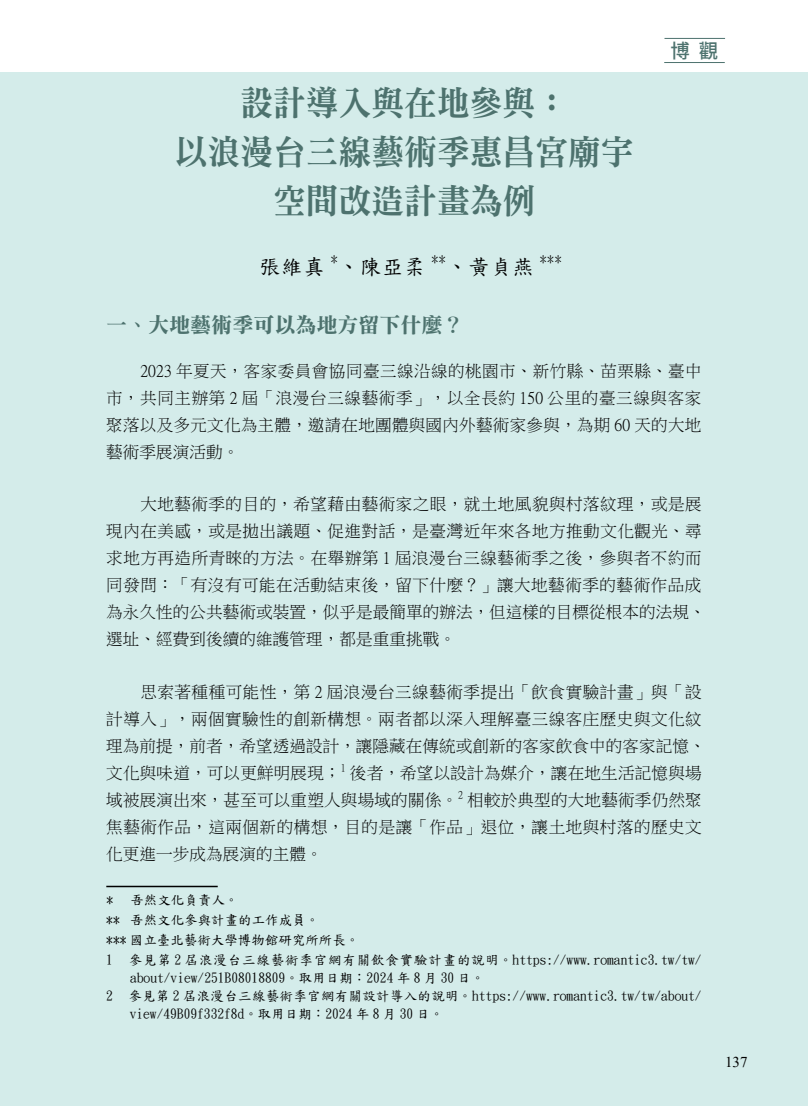
<style>
.page{position:relative;width:808px;height:1106px;background:#fff}
.page>*{position:absolute;margin:0;border:0;box-sizing:border-box;transform-origin:0 0}
.t1{font:34.5px/49.1px "DFN Ming W9 WINP BF";color:#4d726e;text-align:center;scale:.95 1}
.t2{font:21px "DF Kai Shu SB Estd BF";letter-spacing:.05em;color:#000}
.t3{font:21px "DF Li Song W7 WINP BF";color:#4d726e}
.t4{font:500 19.5px "Noto Sans CJ Ktc";color:#4d726e}
.t5{font:16.5px/27px "P Ming Li U";letter-spacing:.035em;color:#000;text-align:justify}
.t6{font:16.5px/27px "P Ming Li U";letter-spacing:.015em;color:#000}
.t7{font:15px "Times New Roman";color:#000}
.t8{font:13.5px/19.8px "DF Kai Shu SB Estd BF";color:#000}
.t9{font:13.5px "DF Kai Shu SB Estd BF";letter-spacing:.06em;color:#000}
.s1{font-family:"DF Biao Kai U W5 WIN BF"}
</style>
<div class="page">
<div style="left:0;top:72px;width:808px;height:1034px;background:#d4ecea"></div>
<hr style="left:664px;top:38px;width:61px;height:1px;background:#4d726e">
<hr style="left:664px;top:62px;width:61px;height:1px;background:#4d726e">
<hr style="left:0;top:72px;width:1px;height:1034px;background:#ecf4d9">
<hr style="left:106px;top:885px;width:112px;height:2px;background:#000">
<h1 class="t1" style="left:240px;top:78px;width:347px">設計導入與在地參與：</h1>
<h1 class="t1" style="left:175px;top:127px;width:485px">以浪漫台三線藝術季惠昌宮廟宇空間改造計畫為例</h1>
<p class="t4" style="left:670px;top:40px;width:49px">博 觀</p>
<p class="t2" style="left:259px;top:256px;width:304px">張維真 <sup>*</sup>、陳亞柔 <sup>**</sup>、黃貞燕<sup>***</sup></p>
<p class="t3" style="left:106px;top:314px;width:358px">一、大地藝術季可以為地方留下什麼？</p>
<p class="t5" style="left:106px;top:357px;width:597px;text-indent:34px">2023 年夏天，客家委員會協同臺三線沿線的桃園市、新竹縣、苗栗縣、臺中市，共同主辦第 2 屆「浪漫台三線藝術季」，以全長約 150 公里的臺三線與客家聚落以及多元文化為主體，邀請在地團體與國內外藝術家參與，為期 60 天的大地藝術季展演活動。</p>
<p class="t5" style="left:106px;top:491px;width:601px;text-align:left;text-indent:34px">大地藝術季的目的，希望藉由藝術家之眼，就土地風貌與村落紋理，或是展現內在美感，或是拋出議題、促進對話，是臺灣近年來各地方推動文化觀光、尋求地方再造所青睞的方法。在舉辦第 1 屆浪漫台三線藝術季之後，參與者不約而同發問：「有沒有可能在活動結束後，留下什麼？」讓大地藝術季的藝術作品成為永久性的公共藝術或裝置，似乎是最簡單的辦法，但這樣的目標從根本的法規、選址、經費到後續的維護管理，都是重重挑戰。</p>
<p class="t6" style="left:106px;top:678px;width:601px;text-indent:34px">思索著種種可能性，第 2 屆浪漫台三線藝術季提出「飲食實驗計畫」與「設計導入」，兩個實驗性的創新構想。兩者都以深入理解臺三線客庄歷史與文化紋理為前提，前者，希望透過設計，讓隱藏在傳統或創新的客家飲食中的客家記憶、文化與味道，可以更鮮明展現；<sup>1</sup> 後者，希望以設計為媒介，讓在地生活記憶與場域被展演出來，甚至可以重塑人與場域的關係。<sup>2</sup> 相較於典型的大地藝術季仍然聚焦藝術作品，這兩個新的構想，目的是讓「作品」退位，讓土地與村落的歷史文化更進一步成為展演的主體。</p>
<p class="t8" style="left:106px;top:890px;width:134px"><span class="s1">*</span> 吾然文化負責人。</p>
<p class="t8" style="left:106px;top:910px;width:255px"><span class="s1">**</span> 吾然文化參與計畫的工作成員。<br><span class="s1">***</span> 國立臺北藝術大學博物館研究所所長。</p>
<p class="t9" style="left:106px;top:953px;width:597px">1 參見第 2 屆浪漫台三線藝術季官網有關飲食實驗計畫的說明。https://www.romantic3.tw/tw/</p>
<p class="t8" style="left:130px;top:968px;width:356px">about/view/251B08018809。取用日期：2024 年 8 月 30 日。</p>
<p class="t8" style="left:106px;top:986px;width:597px">2 參見第 2 屆浪漫台三線藝術季官網有關設計導入的說明。https://www.romantic3.tw/tw/about/</p>
<p class="t8" style="left:130px;top:1003px;width:315px">view/49B09f332f8d。取用日期：2024 年 8 月 30 日。</p>
<p class="t7" style="left:725px;top:1049px;width:24px">137</p>
</div>
